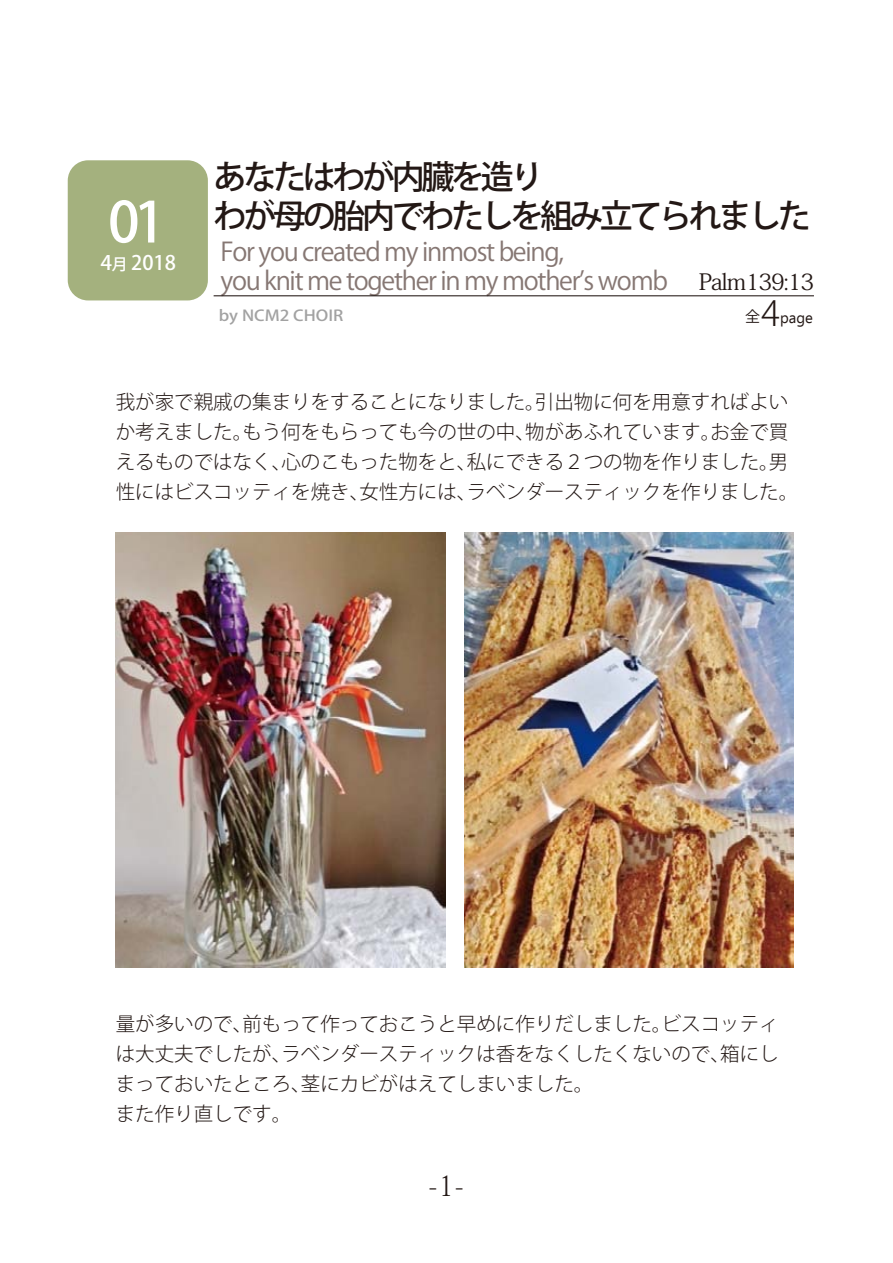
<style>
.page{position:relative;width:893px;height:1263px;background:#fff}
.page>*{position:absolute;margin:0;border:0;box-sizing:border-box;transform-origin:0 0}
.t1{font:500 55.65px "Koz Go Pro";color:#fff}
.t2{font:300 34.5px "Koz Go Pro";color:#231815}
.t3{font:500 33px/39px "Koz Go Pro";letter-spacing:-.1em;color:#231815}
.t4{font:200 28.5px "Koz Min Pr 6 N";color:#221714}
.t5{font:25.5px/28.5px "Koz Go Pro";letter-spacing:-.05em;color:#867773}
.t6{font:500 19.95px "Koz Go Pro";color:#fff;scale:1.05 1}
.t7{font:300 19.5px/30px "Koz Go Pro";color:#221714}
.t8{font:500 15px "Koz Go Pro";color:#a2a2a2;scale:1.15 1}
.t9{font:15px "Ebrima";color:#231815}
.t10{font:15px "Koz Go Pro";color:#231815}
.s1{font-size:15.9px}
.s2{font-family:"Koz Min Pr 6 N";font-size:22.5px;color:#231815}
</style>
<div class="page">
<img style="left:116px;top:532px;width:330px;height:435px">
<img style="left:465px;top:532px;width:328px;height:435px">
<div style="left:68px;top:160px;width:140px;height:140px;background:#a4b17e;border-radius:20px"></div>
<hr style="left:214px;top:295px;width:600px;height:1px;background:#231815">
<h1 class="t1" style="left:108px;top:186px;width:58px">01</h1>
<p class="t6" style="left:101px;top:250px;width:73px">4<span class="s1">月</span> 2018</p>
<h3 class="t3" style="left:214px;top:159px;width:599px">あなたはわが内臓を造り<br>わが母の胎内でわたしを組み立てられました</h3>
<h3 class="t5" style="left:221px;top:238px;width:595px">For you created my inmost being,<br>you knit me together in my motherʼs womb <span class="s2">Palm139:13</span></h3>
<p class="t8" style="left:219px;top:306px;width:110px">by NCM2 CHOIR</p>
<p class="t10" style="left:745px;top:307px;width:16px">全</p>
<h2 class="t2" style="left:761px;top:291px;width:20px">4</h2>
<p class="t9" style="left:780px;top:307px;width:34px">page</p>
<p class="t7" style="left:116px;top:387px;width:684px">我が家で親戚の集まりをすることになりました。引出物に何を用意すればよいか考えました。もう何をもらっても今の世の中、物があふれています。お金で買えるものではなく、心のこもった物をと、私にできる２つの物を作りました。男性にはビスコッティを焼き、女性方には、ラベンダースティックを作りました。</p>
<p class="t7" style="left:116px;top:1009px;width:665px">量が多いので、前もって作っておこうと早めに作りだしました。ビスコッティは大丈夫でしたが、ラベンダースティックは香をなくしたくないので、箱にしまっておいたところ、茎にカビがはえてしまいました。<br>また作り直しです。</p>
<h3 class="t4" style="left:428px;top:1169px;width:37px">-1-</h3>
</div>
